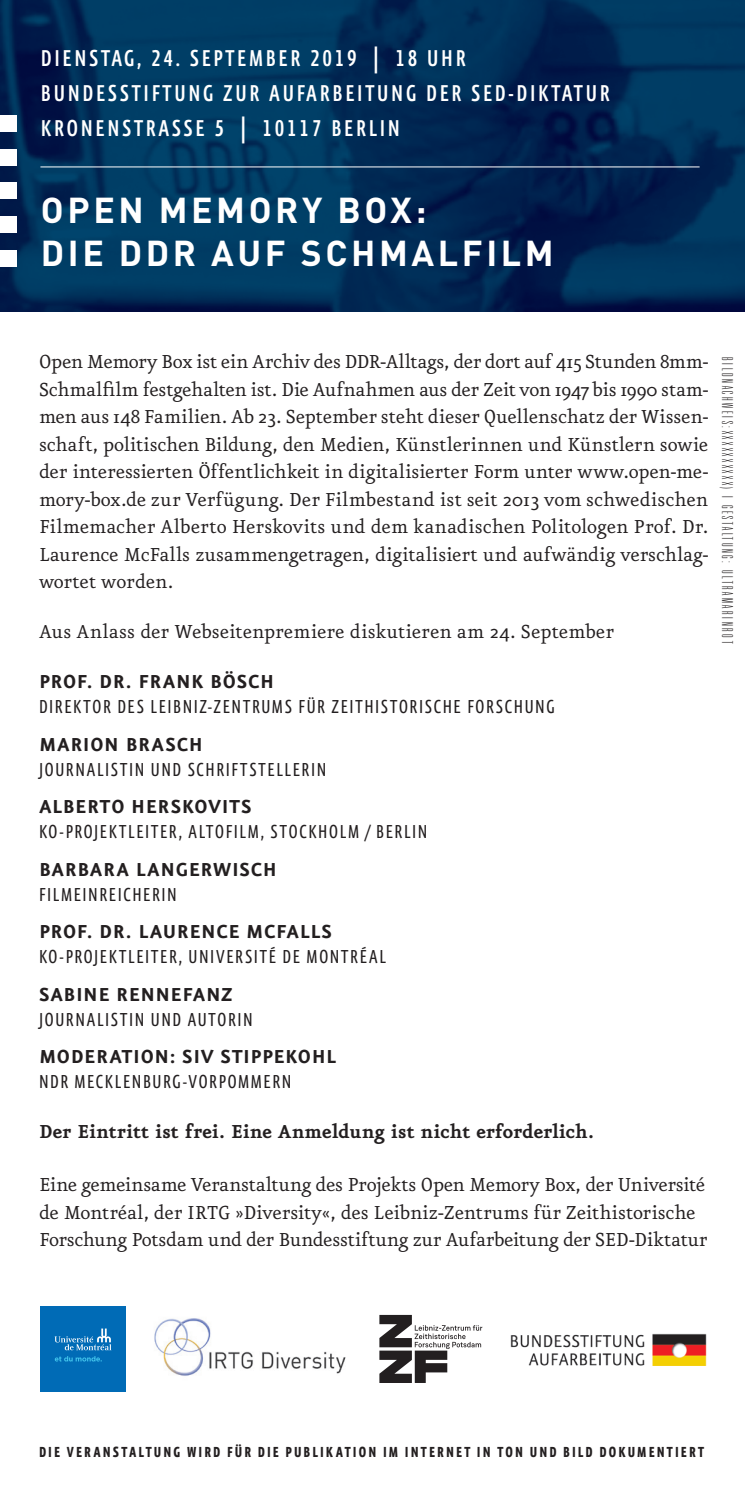
<style>
.page{position:relative;width:745px;height:1489px;background:#fff}
.page>*{position:absolute;margin:0;border:0;box-sizing:border-box;transform-origin:0 0}
.t1{font:700 35.5px/42.8px "DIN Pro";letter-spacing:.1em;color:#fff}
.t2{font:27.5px/35px "Eureka Sans Cond Medium Caps";letter-spacing:.1em;color:#fff}
.t3{font:22.5px/27.5px "Eureka";letter-spacing:-.01em;color:#231f20;text-align:justify}
.t4{font:22.5px "Eureka Sans Cond";letter-spacing:.075em;color:#231f20}
.t5{font:22.5px "Eureka Sans Bold Caps";letter-spacing:.03em;color:#231f20}
.t6{font:700 22.5px "Eureka";letter-spacing:-.01em;color:#231f20}
.t7{font:17.5px "Eureka Sans Cond Bold Caps";letter-spacing:.12em;color:#231f20}
.t8{font:100 ultra-condensed 15px "Univers";letter-spacing:.175em;color:#231f20}
</style>
<div class="page">
<img style="left:0;top:0;width:744px;height:312px">
<hr style="left:40px;top:166px;width:659px;height:1px;background:#fff">
<img style="left:510px;top:1333px;width:197px;height:32px">
<svg style="left:379px;top:1314px;width:103px;height:68px"></svg>
<img style="left:154px;top:1318px;width:192px;height:58px">
<div style="left:40px;top:1306px;width:85px;height:85px;background:#006bb6"></div>
<svg style="left:54px;top:1328px;width:57px;height:33px"></svg>
<div style="left:0;top:115px;width:17px;height:17px;background:#fff"></div>
<div style="left:0;top:149px;width:17px;height:16px;background:#fff"></div>
<div style="left:0;top:182px;width:17px;height:17px;background:#fff"></div>
<div style="left:0;top:216px;width:17px;height:17px;background:#fff"></div>
<div style="left:0;top:250px;width:17px;height:16px;background:#fff"></div>
<p class="t2" style="left:41px;top:42px;width:570px">DIENSTAG, 24. SEPTEMBER 2019 | 18 UHR<br>BUNDESSTIFTUNG ZUR AUFARBEITUNG DER SED-DIKTATUR<br>KRONENSTRASSE 5 | 10117 BERLIN</p>
<h1 class="t1" style="left:41px;top:188px;width:514px">OPEN MEMORY BOX:<br>DIE DDR AUF SCHMALFILM</h1>
<p class="t3" style="left:39px;top:349px;width:670px">Open Memory Box ist ein Archiv des DDR-Alltags, der dort auf 415 Stunden 8mm-Schmalfilm festgehalten ist. Die Aufnahmen aus der Zeit von 1947 bis 1990 stam&shy;men aus 148 Familien. Ab 23. September steht dieser Quellenschatz der Wissen&shy;schaft, politischen Bildung, den Medien, Künstlerinnen und Künstlern sowie der interessierten Öffentlichkeit in digitalisierter Form unter www.open-me&shy;mory-box.de zur Verfügung. Der Filmbestand ist seit 2013 vom schwedischen Filmemacher Alberto Herskovits und dem kanadischen Politologen Prof. Dr.<br>Laurence McFalls zusammengetragen, digitalisiert und aufwändig verschlag&shy;wortet worden.</p>
<p class="t3" style="left:39px;top:619px;width:576px">Aus Anlass der Webseitenpremiere diskutieren am 24. September</p>
<p class="t5" style="left:39px;top:670px;width:236px">PROF. DR. FRANK BÖSCH</p>
<p class="t4" style="left:39px;top:696px;width:517px">DIREKTOR DES LEIBNIZ-ZENTRUMS FÜR ZEITHISTORISCHE FORSCHUNG</p>
<p class="t5" style="left:39px;top:733px;width:165px">MARION BRASCH</p>
<p class="t4" style="left:39px;top:759px;width:288px">JOURNALISTIN UND SCHRIFTSTELLERIN</p>
<p class="t5" style="left:39px;top:795px;width:214px">ALBERTO HERSKOVITS</p>
<p class="t4" style="left:39px;top:822px;width:390px">KO-PROJEKTLEITER, ALTOFILM, STOCKHOLM / BERLIN</p>
<p class="t5" style="left:39px;top:858px;width:239px">BARBARA LANGERWISCH</p>
<p class="t4" style="left:39px;top:884px;width:139px">FILMEINREICHERIN</p>
<p class="t5" style="left:39px;top:920px;width:294px">PROF. DR. LAURENCE MCFALLS</p>
<p class="t4" style="left:39px;top:947px;width:348px">KO-PROJEKTLEITER, UNIVERSITÉ DE MONTRÉAL</p>
<p class="t5" style="left:39px;top:983px;width:195px">SABINE RENNEFANZ</p>
<p class="t4" style="left:39px;top:1009px;width:215px">JOURNALISTIN UND AUTORIN</p>
<p class="t5" style="left:39px;top:1045px;width:298px">MODERATION: SIV STIPPEKOHL</p>
<p class="t4" style="left:39px;top:1072px;width:254px">NDR MECKLENBURG-VORPOMMERN</p>
<p class="t6" style="left:39px;top:1121px;width:556px">Der Eintritt ist frei. Eine Anmeldung ist nicht erforderlich.</p>
<p class="t3" style="left:39px;top:1171px;width:669px;text-align:left">Eine gemeinsame Veranstaltung des Projekts Open Memory Box, der Université de Montréal, der IRTG »Diversity«, des Leibniz-Zentrums für Zeithistorische<br>Forschung Potsdam und der Bundesstiftung zur Aufarbeitung der SED-Diktatur</p>
<p class="t8" style="left:734px;top:357px;width:287px;rotate:90deg">BILDNACHWEIS:XXXXXXXXXX) I GESTALTUNG: ULTRAMARINROT</p>
<p class="t7" style="left:39px;top:1443px;width:666px">DIE VERANSTALTUNG WIRD FÜR DIE PUBLIKATION IM INTERNET IN TON UND BILD DOKUMENTIERT</p>
</div>
